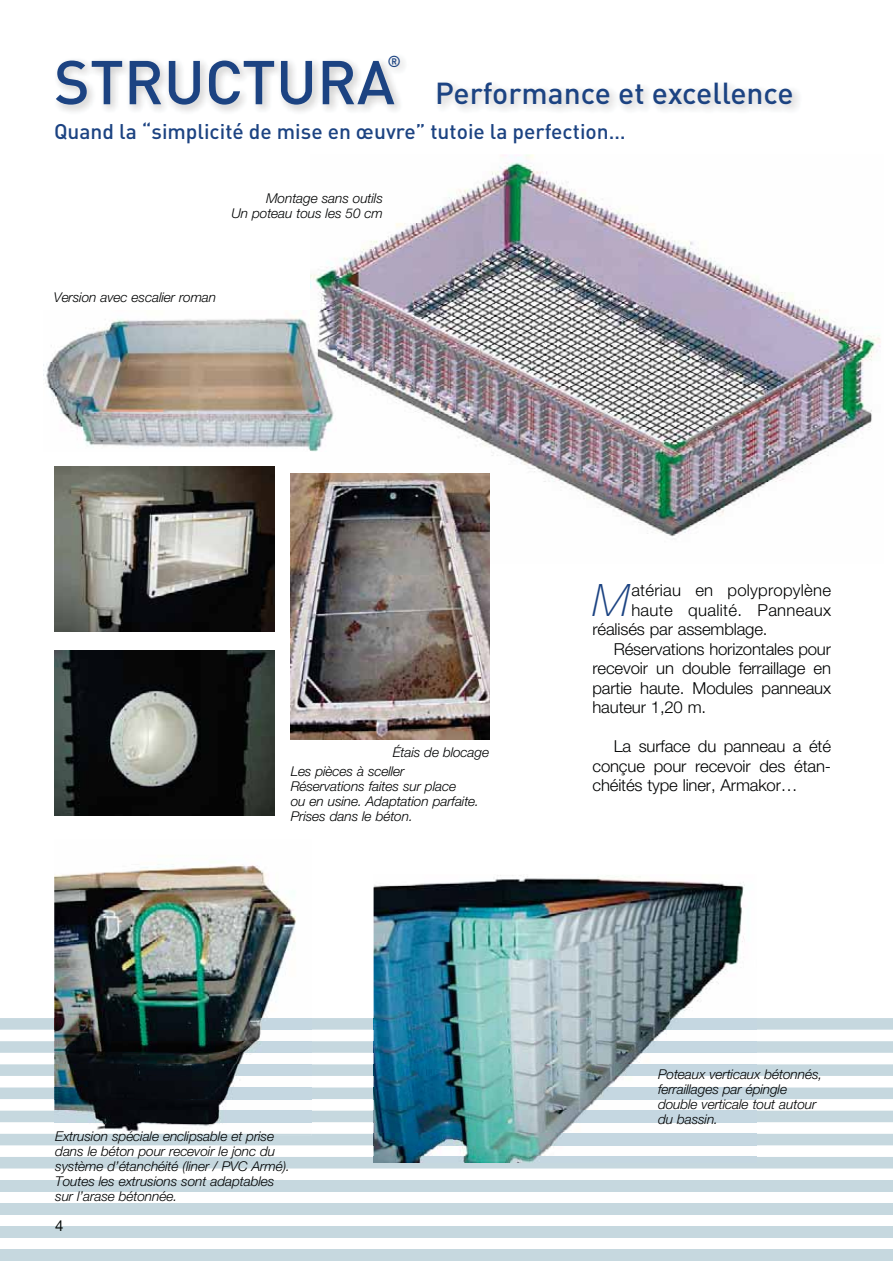
<style>
.page{position:relative;width:893px;height:1263px;background:#fff}
.page>*{position:absolute;margin:0;border:0;box-sizing:border-box;transform-origin:0 0}
.t1{font:500 60.9px "DIN";color:#1c4382}
.t2{font:italic 100 44.85px "Helvetica Neue";color:#1c4382}
.t3{font:500 30px "DIN";color:#1c4382}
.t4{font:500 21px "DIN";color:#1c4382}
.t5{font:300 16.5px/19.5px "Helvetica Neue";letter-spacing:-.01em;color:#010202;text-align:justify}
.t6{font:300 16.5px "Helvetica Neue";letter-spacing:.015em;color:#010202}
.t7{font:500 15.75px "DIN";color:#1c4382}
.t8{font:15px "Helvetica Neue";color:#030806}
.t9{font:italic 300 13.5px/15px "Helvetica Neue";letter-spacing:-.01em;color:#010202}
</style>
<div class="page">
<div style="left:0;top:1249px;width:893px;height:12px;background:#c6d8df"></div>
<div style="left:0;top:1226px;width:893px;height:12px;background:#c6d8df"></div>
<div style="left:0;top:1203px;width:893px;height:12px;background:#c6d8df"></div>
<div style="left:0;top:1180px;width:893px;height:12px;background:#c6d8df"></div>
<div style="left:0;top:1157px;width:893px;height:11px;background:#c6d8df"></div>
<div style="left:0;top:1134px;width:893px;height:11px;background:#c6d8df"></div>
<div style="left:0;top:1111px;width:893px;height:11px;background:#c6d8df"></div>
<svg style="left:0;top:1087px;width:893px;height:12px;background:#c7d9df"></svg>
<svg style="left:0;top:1064px;width:893px;height:12px;background:#c7d8df"></svg>
<svg style="left:0;top:1041px;width:893px;height:12px;background:#c7d8df"></svg>
<svg style="left:0;top:1018px;width:893px;height:12px;background:#c7d8df"></svg>
<img style="left:54px;top:865px;width:257px;height:271px">
<img style="left:54px;top:1111px;width:257px;height:11px">
<img style="left:54px;top:1087px;width:257px;height:12px">
<img style="left:54px;top:1064px;width:257px;height:12px">
<img style="left:54px;top:1041px;width:257px;height:12px">
<img style="left:54px;top:1018px;width:257px;height:12px">
<img style="left:374px;top:875px;width:382px;height:287px">
<img style="left:374px;top:1134px;width:382px;height:11px">
<img style="left:374px;top:1111px;width:382px;height:11px">
<img style="left:374px;top:1087px;width:382px;height:12px">
<img style="left:374px;top:1064px;width:382px;height:12px">
<img style="left:374px;top:1041px;width:382px;height:12px">
<img style="left:374px;top:1018px;width:382px;height:12px">
<img style="left:310px;top:154px;width:571px;height:410px">
<img style="left:45px;top:311px;width:291px;height:141px">
<img style="left:54px;top:467px;width:221px;height:165px">
<img style="left:291px;top:473px;width:198px;height:266px">
<img style="left:54px;top:650px;width:221px;height:165px">
<p class="t7" style="left:388px;top:56px;width:15px">®</p>
<h1 class="t1" style="left:54px;top:61px;width:342px">STRUCTURA</h1>
<h3 class="t3" style="left:435px;top:83px;width:360px">Performance et excellence</h3>
<h3 class="t4" style="left:54px;top:124px;width:573px">Quand la “simplicité de mise en œuvre” tutoie la perfection…</h3>
<p class="t9" style="left:231px;top:192px;width:153px;text-align:right">Montage sans outils<br>Un poteau tous les 50 cm</p>
<p class="t9" style="left:54px;top:291px;width:164px">Version avec escalier roman</p>
<p class="t9" style="left:291px;top:744px;width:200px;line-height:19.2px;text-indent:102px">Étais de blocage<br>Les pièces à sceller</p>
<p class="t9" style="left:291px;top:780px;width:190px">Réservations faites sur place<br>ou en usine. Adaptation parfaite.<br>Prises dans le béton.</p>
<p class="t9" style="left:55px;top:1130px;width:236px">Extrusion spéciale enclipsable et prise dans le béton pour recevoir le jonc du système d’étanchéité (liner / PVC Armé).<br>Toutes les extrusions sont adaptables sur l’arase bétonnée.</p>
<p class="t8" style="left:55px;top:1220px;width:10px">4</p>
<h2 class="t2" style="left:592px;top:583px;width:39px">M</h2>
<p class="t6" style="left:631px;top:584px;width:201px">atériau en polypropylène</p>
<p class="t6" style="left:631px;top:604px;width:201px">haute qualité. Panneaux</p>
<p class="t5" style="left:592px;top:621px;width:177px">réalisés par assem blage.</p>
<p class="t5" style="left:614px;top:640px;width:219px">Réservations horizontales pour</p>
<p class="t5" style="left:592px;top:660px;width:240px">recevoir un double ferraillage en</p>
<p class="t5" style="left:592px;top:679px;width:240px">partie haute. Modules panneaux</p>
<p class="t5" style="left:592px;top:699px;width:115px">hauteur 1,20 m.</p>
<p class="t5" style="left:592px;top:738px;width:240px;text-indent:21px">La surface du panneau a été conçue pour recevoir des étan&shy;chéités type liner, Armakor…</p>
<p class="t9" style="left:658px;top:1068px;width:166px">Poteaux verticaux bétonnés, ferraillages par épingle double verticale tout autour du bassin.</p>
</div>
